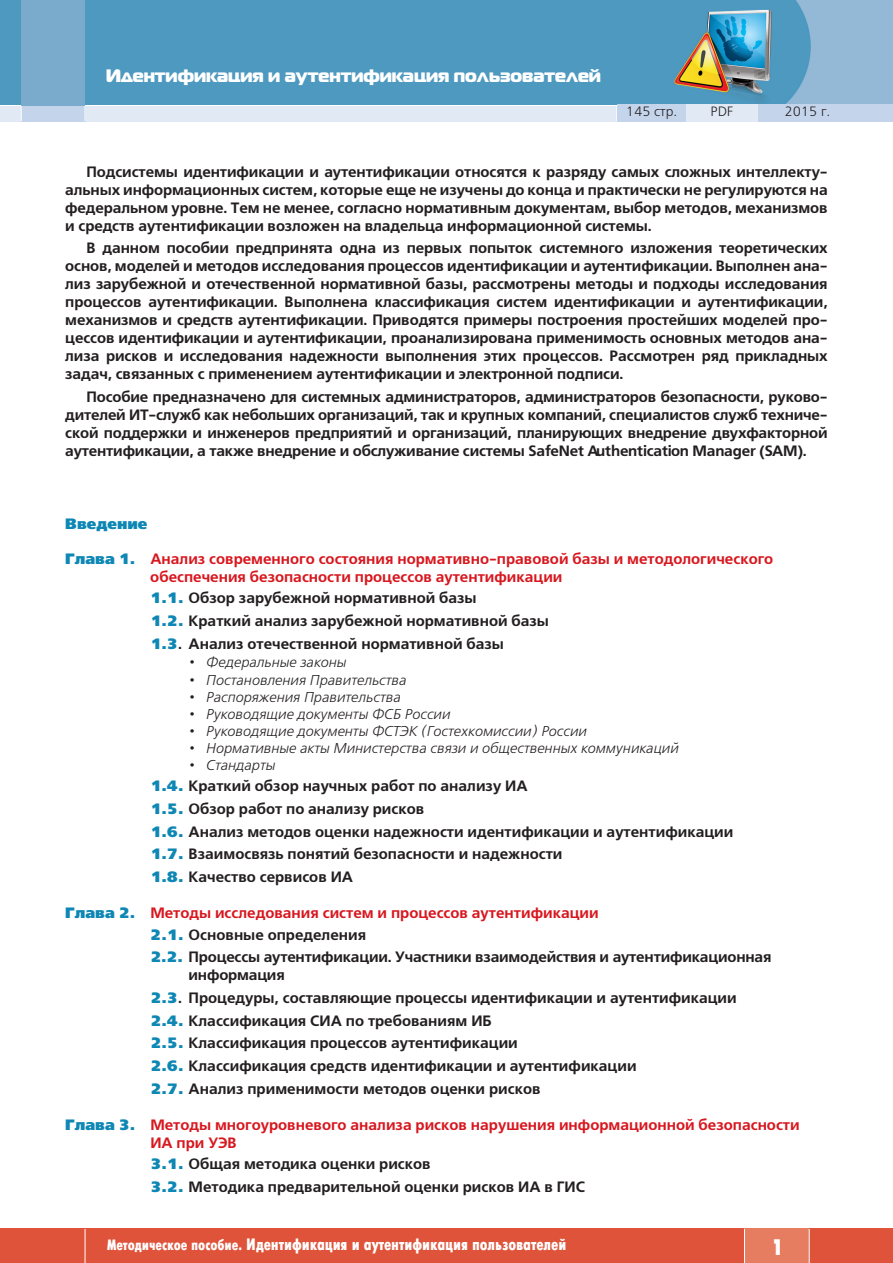
<style>
.page{position:relative;width:893px;height:1263px;background:#fff}
.page>*{position:absolute;margin:0;border:0;box-sizing:border-box;transform-origin:0 0}
.t1{font:700 22.5px "Futuris X Cond C";color:#fff}
.t2{font:18px "Magistral Black C";color:#fff}
.t3{font:16.5px "Futuris X Cond C";letter-spacing:-.005em;color:#fff}
.t4{font:700 15px/18px "Free Set C";color:#231f20}
.t5{font:700 15px/18px "Free Set C";color:#d8171f}
.t6{font:15px "Free Set Black C";color:#0e87b5}
.t7{font:italic 14.25px "Free Set C";color:#231f20}
.t8{font:13.5px "Free Set C";color:#231f20}
.s1{font-family:"Free Set Black C";font-weight:400;color:#0e87b5}
.s2{color:#d8171f}
.s3{font-size:15px}
</style>
<div class="page">
<div style="left:0;top:1229px;width:893px;height:34px;background:#df533a"></div>
<div style="left:744px;top:1229px;width:65px;height:34px;background:#e77d60"></div>
<hr style="left:744px;top:1229px;width:1px;height:34px;background:#fff">
<hr style="left:809px;top:1229px;width:1px;height:34px;background:#fff">
<hr style="left:85px;top:1229px;width:1px;height:34px;background:#fff">
<div style="left:0;top:104px;width:893px;height:17px;background:#e0e9f4"></div>
<div style="left:21px;top:104px;width:64px;height:17px;background:#c3d4eb"></div>
<hr style="left:21px;top:0;width:1px;height:121px;background:#fff">
<hr style="left:85px;top:0;width:1px;height:121px;background:#fff">
<svg style="left:616px;top:106px;width:1px;height:15px"></svg>
<svg style="left:758px;top:106px;width:1px;height:15px"></svg>
<img style="left:0;top:0;width:893px;height:104px">
<div style="left:22px;top:0;width:63px;height:106px;background:#7babcc"></div>
<div style="left:759px;top:104px;width:134px;height:17px;background:#c3d4eb"></div>
<div style="left:617px;top:104px;width:69px;height:17px;background:#c3d4eb"></div>
<p class="t2" style="left:106px;top:65px;width:497px">Идентификация и аутентификация пользователей</p>
<p class="t8" style="left:626px;top:104px;width:53px">145 стр.</p>
<p class="t8" style="left:710px;top:104px;width:24px">PDF</p>
<p class="t8" style="left:784px;top:104px;width:47px">2015 г.</p>
<p class="t4" style="left:65px;top:163px;width:764px;text-align:justify;text-indent:21px">Подсистемы идентификации и аутентификации относятся к разряду самых сложных интеллекту&shy;альных информационных систем, которые еще не изучены до конца и практически не регулируются на федеральном уровне. Тем не менее, согласно нормативным документам, выбор методов, механизмов и средств аутентификации возложен на владельца информационной системы.</p>
<p class="t4" style="left:65px;top:239px;width:764px;text-align:justify;text-indent:21px">В данном пособии предпринята одна из первых попыток системного изложения теоретических основ, моделей и методов исследования процессов идентификации и аутентификации. Выполнен ана&shy;лиз зарубежной и отечественной нормативной базы, рассмотрены методы и подходы исследования процессов аутентификации. Выполнена классификация систем идентификации и аутентификации, механизмов и средств аутентификации. Приводятся примеры построения простейших моделей про&shy;цессов идентификации и аутентификации, проанализирована применимость основных методов ана&shy;лиза рисков и исследования надежности выполнения этих процессов. Рассмотрен ряд прикладных задач, связанных с применением аутентификации и электронной подписи.</p>
<p class="t4" style="left:65px;top:387px;width:764px;text-align:justify;text-indent:21px">Пособие предназначено для системных администраторов, администраторов безопасности, руково&shy;дителей ИТ-служб как небольших организаций, так и крупных компаний, специалистов служб техниче&shy;ской поддержки и инженеров предприятий и организаций, планирующих внедрение двухфакторной аутентификации, а также внедрение и обслуживание системы SafeNet Authentication Manager (SAM).</p>
<p class="t6" style="left:65px;top:515px;width:84px">Введение</p>
<p class="t5" style="left:150px;top:550px;width:624px;text-indent:-85px"><span class="s1">Глава 1.</span> Анализ современного состояния нормативно-правовой базы и методологического обеспечения безопасности процессов аутентификации</p>
<p class="t4" style="left:150px;top:587px;width:400px;line-height:22.6px"><span class="s1">1.1.</span> Обзор зарубежной нормативной базы<br><span class="s1">1.2.</span> Краткий анализ зарубежной нормативной базы<br><span class="s1">1.3</span>. Анализ отечественной нормативной базы</p>
<p class="t7" style="left:189px;top:654px;width:159px">• Федеральные законы</p>
<p class="t7" style="left:189px;top:671px;width:219px">• Постановления Правительства</p>
<p class="t7" style="left:189px;top:688px;width:213px">• Распоряжения Правительства</p>
<p class="t7" style="left:189px;top:705px;width:263px">• Руководящие документы ФСБ России</p>
<p class="t7" style="left:189px;top:723px;width:399px">• Руководящие документы ФСТЭК (Гостехкомиссии) России</p>
<p class="t7" style="left:189px;top:740px;width:491px">• Нормативные акты Министерства связи и общественных коммуникаций</p>
<p class="t7" style="left:189px;top:757px;width:88px">• Стандарты</p>
<p class="t4" style="left:150px;top:775px;width:585px;line-height:22.6px"><span class="s1">1.4.</span> Краткий обзор научных работ по анализу ИА<br><span class="s1">1.5.</span> Обзор работ по анализу рисков<br><span class="s1">1.6.</span> Анализ методов оценки надежности идентификации и аутентификации <span class="s1">1.7.</span> Взаимосвязь понятий безопасности и надежности<br><span class="s1">1.8.</span> Качество сервисов ИА</p>
<p class="t4" style="left:150px;top:902px;width:623px;line-height:22px;text-indent:-85px"><span class="s1">Глава 2.</span> <span class="s2">Методы исследования систем и процессов аутентификации<br></span><span class="s1">2.1.</span> Основные определения<br><span class="s1">2.2.</span> Процессы аутентификации. Участники взаимодействия и аутентификационная</p>
<p class="t4" style="left:150px;top:964px;width:588px;line-height:22.6px;text-indent:38px">информация<br><span class="s1">2.3</span>. Процедуры, составляющие процессы идентификации и аутентификации <span class="s1">2.4.</span> Классификация СИА по требованиям ИБ<br><span class="s1">2.5.</span> Классификация процессов аутентификации<br><span class="s1">2.6.</span> Классификация средств идентификации и аутентификации<br><span class="s1">2.7.</span> Анализ применимости методов оценки рисков</p>
<p class="t5" style="left:150px;top:1116px;width:651px;text-indent:-85px"><span class="s1">Глава 3.</span> Методы многоуровневого анализа рисков нарушения информационной безопасности<br>ИА при УЭВ</p>
<p class="t4" style="left:150px;top:1153px;width:436px;line-height:22.6px"><span class="s1">3.1.</span> Общая методика оценки рисков<br><span class="s1">3.2.</span> Методика предварительной оценки рисков ИА в ГИС</p>
<p class="t3" style="left:107px;top:1235px;width:461px"><span class="s3">Методическое пособие.</span> Идентификация и аутентификация пользователей</p>
<h1 class="t1" style="left:771px;top:1234px;width:15px">1</h1>
</div>
